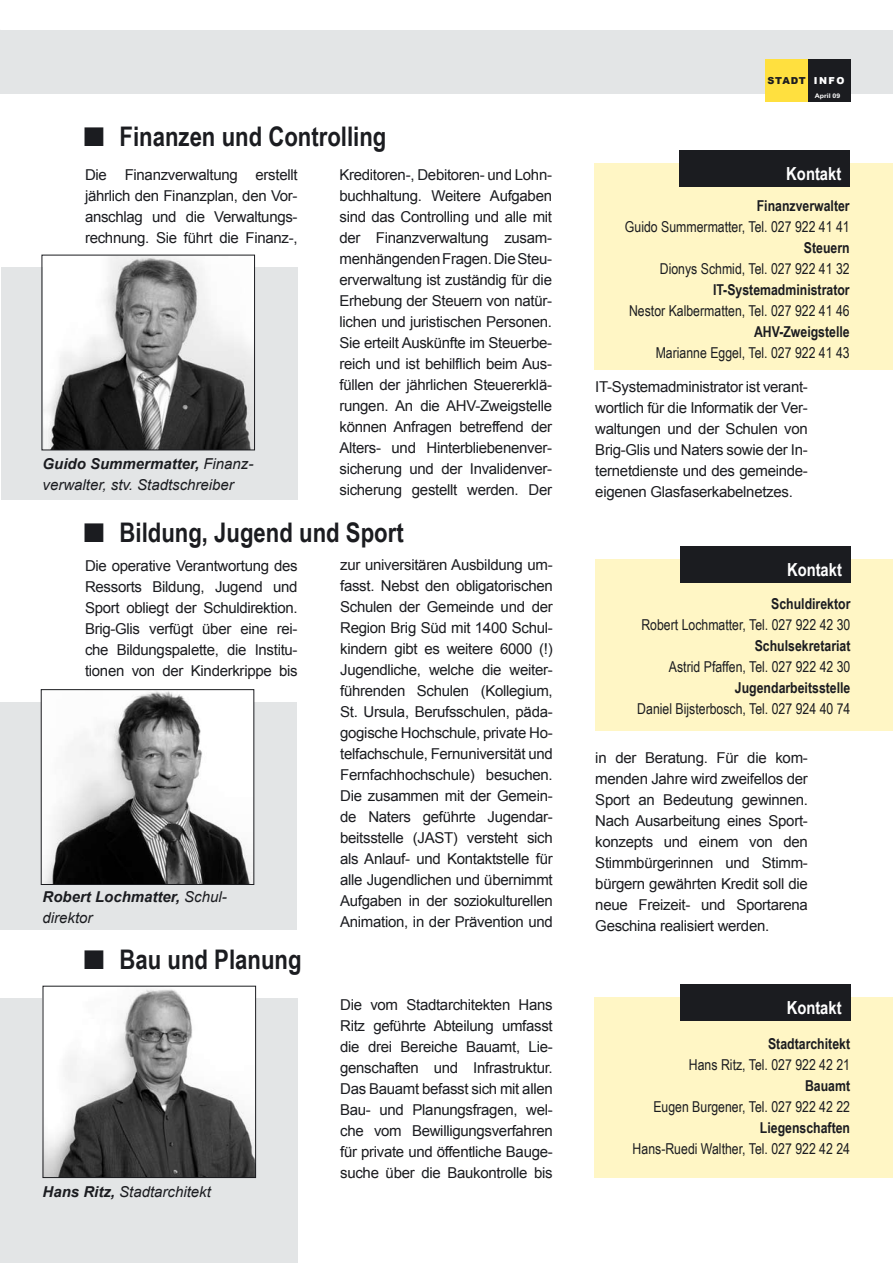
<style>
.page{position:relative;width:893px;height:1263px;background:#fff}
.page>*{position:absolute;margin:0;border:0;box-sizing:border-box;transform-origin:0 0}
.t1{font:700 27px "Arial Narrow";color:#1b1c20}
.t2{font:700 18px "Arial Narrow";color:#fff}
.t3{font:15px/21px "Arial";letter-spacing:-.02em;color:#1b1c20;text-align:justify}
.t4{font:15px "Arial Narrow";color:#1b1c20}
.t5{font:700 15px "Arial Narrow";color:#1b1c20}
.t6{font:italic 15px/21px "Arial";color:#1b1c20}
.t7{font:italic 700 15px/21px "Arial";color:#1b1c20}
.t8{font:900 9.6px "Arial";letter-spacing:.08em;color:#1b1c20}
.t9{font:700 6.3px "Arial Narrow";color:#fff;scale:1.33 1}
.s1{color:#fff}
.s2{font-weight:700}
.s3{font-weight:400}
</style>
<div class="page">
<div style="left:0;top:30px;width:893px;height:64px;background:#e3e5e6"></div>
<div style="left:808px;top:60px;width:42px;height:42px;background:#1b1c20"></div>
<div style="left:765px;top:60px;width:43px;height:42px;background:#ffe03f"></div>
<div style="left:595px;top:163px;width:298px;height:207px;background:#fff6c5"></div>
<div style="left:680px;top:151px;width:170px;height:36px;background:#1b1c20"></div>
<div style="left:1px;top:267px;width:297px;height:233px;background:#e3e5e6"></div>
<img style="left:44px;top:257px;width:209px;height:191px">
<div style="left:42px;top:255px;width:213px;height:195px;border:1px solid #1b1c20"></div>
<div style="left:595px;top:559px;width:298px;height:172px;background:#fff6c5"></div>
<div style="left:680px;top:546px;width:170px;height:36px;background:#1b1c20"></div>
<div style="left:0;top:702px;width:297px;height:228px;background:#e3e5e6"></div>
<img style="left:43px;top:691px;width:209px;height:192px">
<div style="left:41px;top:689px;width:213px;height:196px;border:1px solid #1b1c20"></div>
<div style="left:595px;top:997px;width:298px;height:181px;background:#fff6c5"></div>
<div style="left:680px;top:985px;width:170px;height:36px;background:#1b1c20"></div>
<div style="left:0;top:998px;width:298px;height:265px;background:#e3e5e6"></div>
<img style="left:45px;top:989px;width:209px;height:187px">
<div style="left:43px;top:986px;width:213px;height:192px;border:1px solid #1b1c20"></div>
<p class="t8" style="left:768px;top:75px;width:78px">STADT <span class="s1">INFO</span></p>
<p class="t9" style="left:815px;top:92px;width:21px">April 09</p>
<h1 class="t1" style="left:84px;top:121px;width:304px">■ Finanzen und Controlling</h1>
<p class="t3" style="left:339px;top:164px;width:214px">Kreditoren-, Debitoren- und Lohn&shy;buchhaltung. Weitere Aufgaben sind das Controlling und alle mit der Finanzverwaltung zusam&shy;menhängenden Fragen. Die Steu&shy;erverwaltung ist zuständig für die Erhebung der Steuern von natür&shy;lichen und juristischen Personen.<br>Sie erteilt Auskünfte im Steuerbe&shy;reich und ist behilflich beim Aus&shy;füllen der jährlichen Steuererklä&shy;rungen. An die AHV-Zweigstelle können Anfragen betreffend der Alters- und Hinterbliebenenver&shy;sicherung und der Invalidenver&shy;sicherung gestellt werden. Der</p>
<p class="t3" style="left:85px;top:164px;width:214px">Die Finanzverwaltung erstellt</p>
<p class="t2" style="left:786px;top:163px;width:56px">Kontakt</p>
<p class="t3" style="left:85px;top:185px;width:214px">jährlich den Finanzplan, den Vor&shy;anschlag und die Verwaltungs&shy;rechnung. Sie führt die Finanz-,</p>
<p class="t5" style="left:757px;top:197px;width:94px">Finanzverwalter</p>
<p class="t4" style="left:625px;top:218px;width:226px">Guido Summermatter, Tel. 027 922 41 41</p>
<p class="t5" style="left:804px;top:239px;width:47px">Steuern</p>
<p class="t4" style="left:660px;top:260px;width:191px">Dionys Schmid, Tel. 027 922 41 32</p>
<p class="t5" style="left:713px;top:281px;width:138px">IT-Systemadministrator</p>
<p class="t4" style="left:629px;top:302px;width:222px">Nestor Kalbermatten, Tel. 027 922 41 46</p>
<p class="t5" style="left:754px;top:323px;width:97px">AHV-Zweigstelle</p>
<p class="t4" style="left:656px;top:344px;width:196px">Marianne Eggel, Tel. 027 922 41 43</p>
<p class="t3" style="left:595px;top:376px;width:214px">IT-Systemadministrator ist verant&shy;wortlich für die Informatik der Ver&shy;waltungen und der Schulen von Brig-Glis und Naters sowie der In&shy;ternetdienste und des gemeinde&shy;eigenen Glasfaserkabelnetzes.</p>
<p class="t6" style="left:43px;top:454px;width:212px"><span class="s2">Guido Summermatter,</span> Finanz&shy;verwalter, stv. Stadtschreiber</p>
<h1 class="t1" style="left:84px;top:516px;width:321px">■ Bildung, Jugend und Sport</h1>
<p class="t3" style="left:340px;top:554px;width:214px">zur universitären Ausbildung um&shy;fasst. Nebst den obligatorischen Schulen der Gemeinde und der Region Brig Süd mit 1400 Schul&shy;kindern gibt es weitere 6000 (!)<br>Jugendliche, welche die weiter&shy;führenden Schulen (Kollegium, St. Ursula, Berufsschulen, päda&shy;gogische Hochschule, private Ho&shy;telfachschule, Fernuniversität und Fernfachhochschule) besuchen.<br>Die zusammen mit der Gemein&shy;de Naters geführte Jugendar&shy;beitsstelle (JAST) versteht sich als Anlauf- und Kontaktstelle für alle Jugendlichen und übernimmt Aufgaben in der soziokulturellen Animation, in der Prävention und</p>
<p class="t3" style="left:85px;top:555px;width:214px">D ie operative Verantwortung des</p>
<p class="t2" style="left:787px;top:559px;width:56px">Kontakt</p>
<p class="t3" style="left:85px;top:576px;width:214px">Ressorts Bildung, Jugend und Sport obliegt der Schuldirektion.<br>Brig-Glis verfügt über eine rei&shy;che Bildungspalette, die Institu&shy;tionen von der Kinderkrippe bis</p>
<p class="t5" style="left:771px;top:595px;width:81px">Schuldirektor</p>
<p class="t4" style="left:641px;top:616px;width:211px">Robert Lochmatter, Tel. 027 922 42 30</p>
<p class="t5" style="left:755px;top:637px;width:97px">Schulsekretariat</p>
<p class="t4" style="left:669px;top:658px;width:183px">Astrid Pfaffen, Tel. 027 922 42 30</p>
<p class="t5" style="left:735px;top:679px;width:117px">Jugendarbeitsstelle</p>
<p class="t4" style="left:637px;top:700px;width:215px">Daniel Bijsterbosch, Tel. 027 924 40 74</p>
<p class="t3" style="left:595px;top:747px;width:214px">in der Beratung. Für die kom&shy;menden Jahre wird zweifellos der Sport an Bedeutung gewinnen.<br>Nach Ausarbeitung eines Sport&shy;konzepts und einem von den Stimmbürgerinnen und Stimm&shy;bürgern gewährten Kredit soll die neue Freizeit- und Sportarena Geschina realisiert werden.</p>
<p class="t7" style="left:43px;top:886px;width:186px">Robert Lochmatter, <span class="s3">Schul&shy;direktor</span></p>
<h1 class="t1" style="left:84px;top:943px;width:219px">■ Bau und Planung</h1>
<p class="t6" style="left:43px;top:1181px;width:170px"><span class="s2">Hans Ritz,</span> Stadtarchitekt</p>
<p class="t3" style="left:340px;top:994px;width:214px">Die vom Stadtarchitekten Hans Ritz geführte Abteilung umfasst die drei Bereiche Bauamt, Lie&shy;genschaften und Infrastruktur.<br>Das Bauamt befasst sich mit allen Bau- und Planungsfragen, wel&shy;che vom Bewilligungsverfahren für private und öffentliche Bauge&shy;suche über die Baukontrolle bis</p>
<p class="t2" style="left:787px;top:997px;width:56px">Kontakt</p>
<p class="t5" style="left:768px;top:1035px;width:84px">Stadtarchitekt</p>
<p class="t4" style="left:689px;top:1056px;width:163px">Hans Ritz, Tel. 027 922 42 21</p>
<p class="t5" style="left:805px;top:1077px;width:47px">Bauamt</p>
<p class="t4" style="left:653px;top:1098px;width:198px">Eugen Burgener, Tel. 027 922 42 22</p>
<p class="t5" style="left:760px;top:1119px;width:92px">Liegenschaften</p>
<p class="t4" style="left:633px;top:1140px;width:219px">Hans-Ruedi Walther, Tel. 027 922 42 24</p>
</div>
